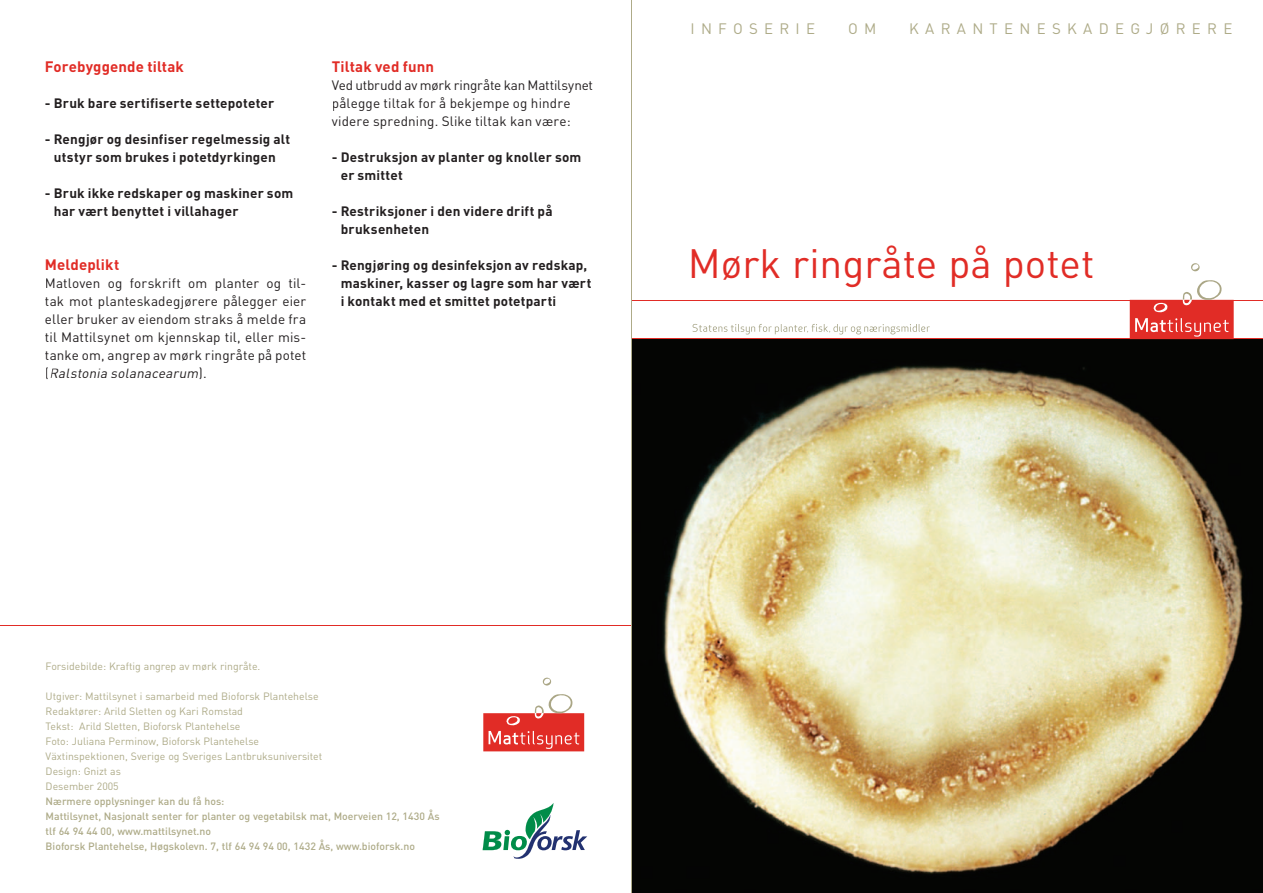
<style>
.page{position:relative;width:1263px;height:893px;background:#fff}
.page>*{position:absolute;margin:0;border:0;box-sizing:border-box;transform-origin:0 0}
.t1{font:40.5px "DIN";color:#e12c26}
.t2{font:700 15px "DIN";letter-spacing:.005em;color:#e12c26}
.t3{font:15px "DIN";letter-spacing:.42em;color:#aeab88}
.t4{font:700 13.5px/18px "DIN";letter-spacing:.015em;color:#231f20}
.t5{font:13.5px/18px "DIN";letter-spacing:.01em;color:#231f20;text-align:justify}
.t6{font:10.5px/15px "DIN";color:#aeab88}
.t7{font:500 10.5px/15px "DIN";color:#aeab88}
.s1{font-style:italic}
</style>
<div class="page">
<svg style="left:543px;top:678px;width:8px;height:7px"></svg>
<svg style="left:483px;top:694px;width:101px;height:57px"></svg>
<svg style="left:483px;top:803px;width:104px;height:56px"></svg>
<hr style="left:0;top:625px;width:672px;height:1px;background:#e12c26">
<img style="left:632px;top:339px;width:631px;height:554px">
<hr style="left:1232px;top:300px;width:31px;height:1px;background:#e12c26">
<hr style="left:1232px;top:339px;width:31px;height:1px;background:#e12c26">
<hr style="left:632px;top:300px;width:500px;height:1px;background:#e12c26">
<hr style="left:632px;top:339px;width:500px;height:1px;background:#e12c26">
<svg style="left:693px;top:324px;width:237px;height:10px"></svg>
<svg style="left:1191px;top:263px;width:8px;height:8px"></svg>
<svg style="left:1130px;top:280px;width:104px;height:59px"></svg>
<hr style="left:631px;top:0;width:1px;height:893px;background:#aeab88">
<p class="t2" style="left:45px;top:57px;width:141px">Forebyggende tiltak</p>
<p class="t4" style="left:45px;top:94px;width:231px">- Bruk bare sertifiserte settepoteter</p>
<p class="t4" style="left:45px;top:130px;width:247px;text-align:center">- Rengjør og desinfiser regelmessig alt utstyr som brukes i potetdyrkingen</p>
<p class="t4" style="left:54px;top:184px;width:241px;text-indent:-9px">- Bruk ikke redskaper og maskiner som har vært benyttet i villahager</p>
<p class="t2" style="left:45px;top:255px;width:76px">Meldeplikt</p>
<p class="t5" style="left:45px;top:274px;width:263px">Matloven og forskrift om planter og til&shy;tak mot planteskadegjørere pålegger eier eller bruker av eiendom straks å melde fra til Mattilsynet om kjennskap til, eller mis&shy;tanke om, angrep av mørk ringråte på potet ( <span class="s1">Ralstonia solanacearum</span>) .</p>
<p class="t2" style="left:332px;top:57px;width:104px">Tiltak ved funn</p>
<p class="t5" style="left:332px;top:76px;width:263px;text-align:left">Ved utbrudd av mørk ringråte kan Mattilsynet pålegge tiltak for å bekjempe og hindre videre spredning. Slike tiltak kan være:</p>
<p class="t4" style="left:341px;top:148px;width:242px;text-indent:-9px">- Destruksjon av planter og knoller som er smittet</p>
<p class="t4" style="left:341px;top:202px;width:213px;text-indent:-9px">- Restriksjoner i den videre drift på bruksenheten</p>
<p class="t4" style="left:341px;top:256px;width:252px;text-indent:-9px">- Rengjøring og desinfeksjon av redskap, maskiner, kasser og lagre som har vært i kontakt med et smittet potetparti</p>
<p class="t3" style="left:690px;top:20px;width:126px">INFOSERIE</p>
<p class="t3" style="left:848px;top:20px;width:30px">O M</p>
<p class="t3" style="left:909px;top:20px;width:325px">KARANTENESKADEGJØRERE</p>
<h1 class="t1" style="left:688px;top:238px;width:408px">Mørk ringråte på potet</h1>
<p class="t6" style="left:46px;top:658px;width:216px">Forsidebilde: Kraftig angrep av mørk ringråte.</p>
<p class="t6" style="left:46px;top:688px;width:278px">Utgiver: Mattilsynet i samarbeid med Bioforsk Plantehelse Redaktører: Arild Sletten og Kari Romstad<br>Tekst: Arild Sletten, Bioforsk Plantehelse<br>Foto: Juliana Perminow, Bioforsk Plantehelse Växtinspektionen, Sverige og Sveriges Lantbruksuniversitet Design: Gnizt as<br>Desember 2005</p>
<p class="t7" style="left:46px;top:793px;width:395px">Nærmere opplysninger kan du få hos:<br>Mattilsynet, Nasjonalt senter for planter og vegetabilsk mat, Moerveien 12, 1430 Ås tlf 64 94 44 00, www.mattilsynet.no<br>Bioforsk Plantehelse, Høgskolevn. 7, tlf 64 94 94 00, 1432 Ås, www.bioforsk.no</p>
</div>
